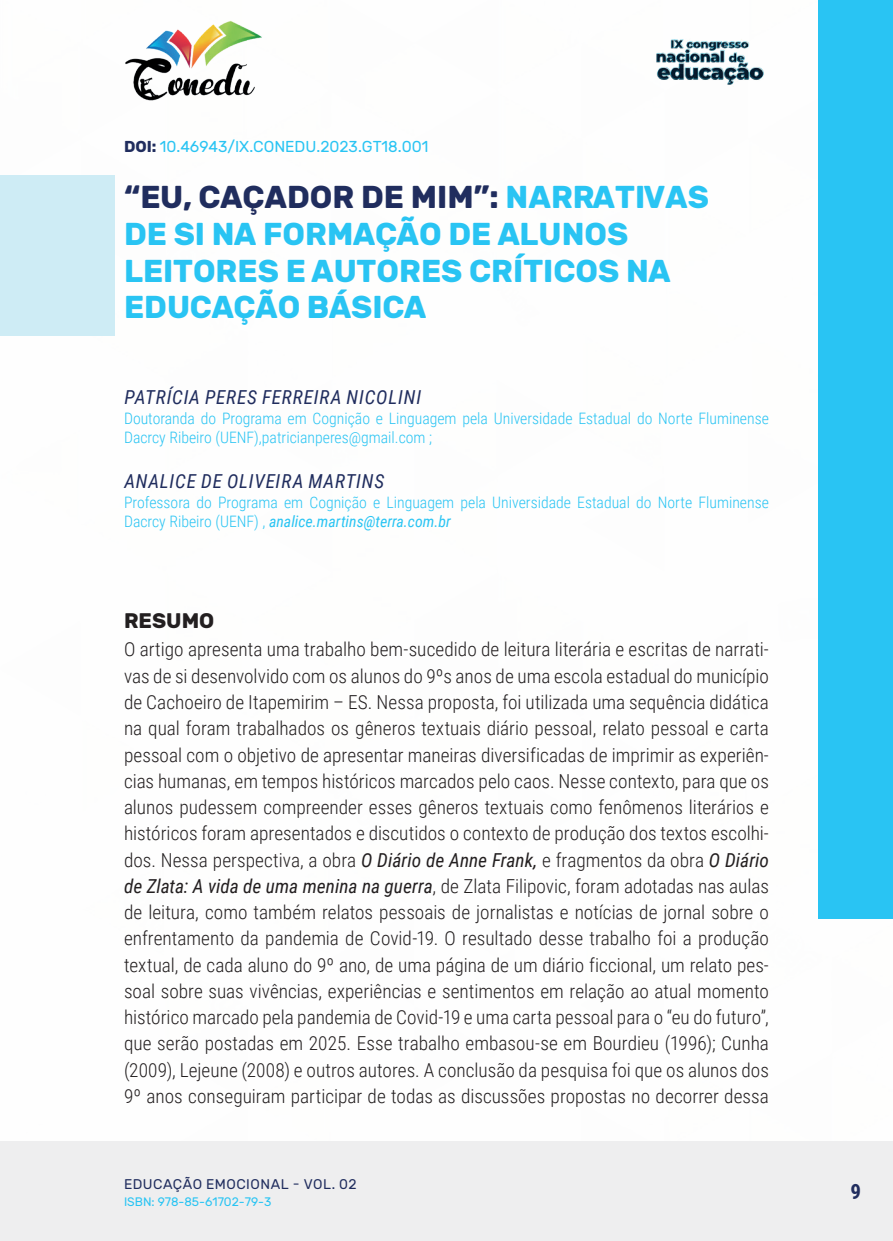
<style>
.page{position:relative;width:893px;height:1241px;background:#fff}
.page>*{position:absolute;margin:0;border:0;box-sizing:border-box;transform-origin:0 0}
._1_TITULO{font:700 31.5px/36.8px "Rubik";color:#29c4f3}
._4_RESUMO{font:700 21px "Rubik";color:#231f20}
.t1{font:700 21px "Roboto Condensed";color:#202d5e}
._5_CORPO_RESUMO{font:300 19.25px/26.2px "Roboto Condensed";color:#231f20;text-align:justify}
._2_AUTOR{font:italic 19.25px "Roboto Condensed";letter-spacing:.04em;color:#202d5e}
._3_FORMAÇÃO{font:300 15.75px/19.2px "Roboto Condensed";color:#29c4f3}
._0_DOI{font:15.75px "Rubik";color:#29c4f3}
.t2{font:14px "Rubik";letter-spacing:.035em;color:#202d5e}
.t3{font:12.25px "Rubik";color:#29c4f3}
.s1{font-weight:700;color:#202d5e}
.s2{color:#202d5e}
.s3{font-weight:400;font-style:italic}
</style>
<div class="page">
<div style="left:0;top:1141px;width:893px;height:99px;background:#eeeeef"></div>
<div style="left:819px;top:0;width:74px;height:918px;background:#29c4f3"></div>
<img style="left:125px;top:20px;width:137px;height:81px">
<img style="left:656px;top:39px;width:108px;height:46px">
<div style="left:0;top:174px;width:114px;height:161px;background:#ceecf5"></div>
<p class="_0_DOI" style="left:124px;top:138px;width:306px"><span class="s1">DOI:</span> 10.46943/IX.CONEDU.2023.GT18.001</p>
<p class="_1_TITULO" style="left:124px;top:180px;width:586px"><span class="s2">“EU, CAÇADOR DE MIM”:</span> NARRATIVAS<br>DE SI NA FORMAÇÃO DE ALUNOS<br>LEITORES E AUTORES CRÍTICOS NA<br>EDUCAÇÃO BÁSICA</p>
<p class="_2_AUTOR" style="left:124px;top:384px;width:298px">PATRÍCIA PERES FERREIRA NICOLINI</p>
<p class="_3_FORMAÇÃO" style="left:124px;top:407px;width:646px">Doutoranda do Programa em Cognição e Linguagem pela Universidade Estadual do Norte Fluminense<br>Dacrcy Ribeiro (UENF),patricianperes@gmail.com ;</p>
<p class="_2_AUTOR" style="left:124px;top:468px;width:261px">ANALICE DE OLIVEIRA MARTINS</p>
<p class="_3_FORMAÇÃO" style="left:124px;top:491px;width:646px">Professora do Programa em Cognição e Linguagem pela Universidade Estadual do Norte Fluminense<br>Dacrcy Ribeiro (UENF) , <span class="s3">analice.martins@terra.com.br</span></p>
<p class="_4_RESUMO" style="left:124px;top:608px;width:92px">RESUMO</p>
<p class="_5_CORPO_RESUMO" style="left:124px;top:635px;width:646px">O artigo apresenta uma trabalho bem-sucedido de leitura literária e escritas de narrati&shy;vas de si desenvolvido com os alunos do 9ºs anos de uma escola estadual do município de Cachoeiro de Itapemirim – ES. Nessa proposta, foi utilizada uma sequência didática na qual foram trabalhados os gêneros textuais diário pessoal, relato pessoal e carta pessoal com o objetivo de apresentar maneiras diversificadas de imprimir as experiên&shy;cias humanas, em tempos históricos marcados pelo caos. Nesse contexto, para que os alunos pudessem compreender esses gêneros textuais como fenômenos literários e históricos foram apresentados e discutidos o contexto de produção dos textos escolhi&shy;dos. Nessa perspectiva, a obra <span class="s3">O Diário de Anne Frank,</span> e fragmentos da obra <span class="s3">O Diário de Zlata: A vida de uma menina na guerra</span>, de Zlata Filipovic, foram adotadas nas aulas de leitura, como também relatos pessoais de jornalistas e notícias de jornal sobre o enfrentamento da pandemia de Covid-19. O resultado desse trabalho foi a produção textual, de cada aluno do 9º ano, de uma página de um diário ficcional, um relato pes&shy;soal sobre suas vivências, experiências e sentimentos em relação ao atual momento histórico marcado pela pandemia de Covid-19 e uma carta pessoal para o “eu do futuro”, que serão postadas em 2025. Esse trabalho embasou-se em Bourdieu (1996); Cunha (2009), Lejeune (2008) e outros autores. A conclusão da pesquisa foi que os alunos dos 9º anos conseguiram participar de todas as discussões propostas no decorrer dessa</p>
<p class="t2" style="left:124px;top:1175px;width:234px">EDUCAÇÃO EMOCIONAL - VOL. 02</p>
<p class="t3" style="left:124px;top:1194px;width:149px">ISBN: 978-85-61702-79-3</p>
<p class="t1" style="left:850px;top:1176px;width:12px">9</p>
</div>
